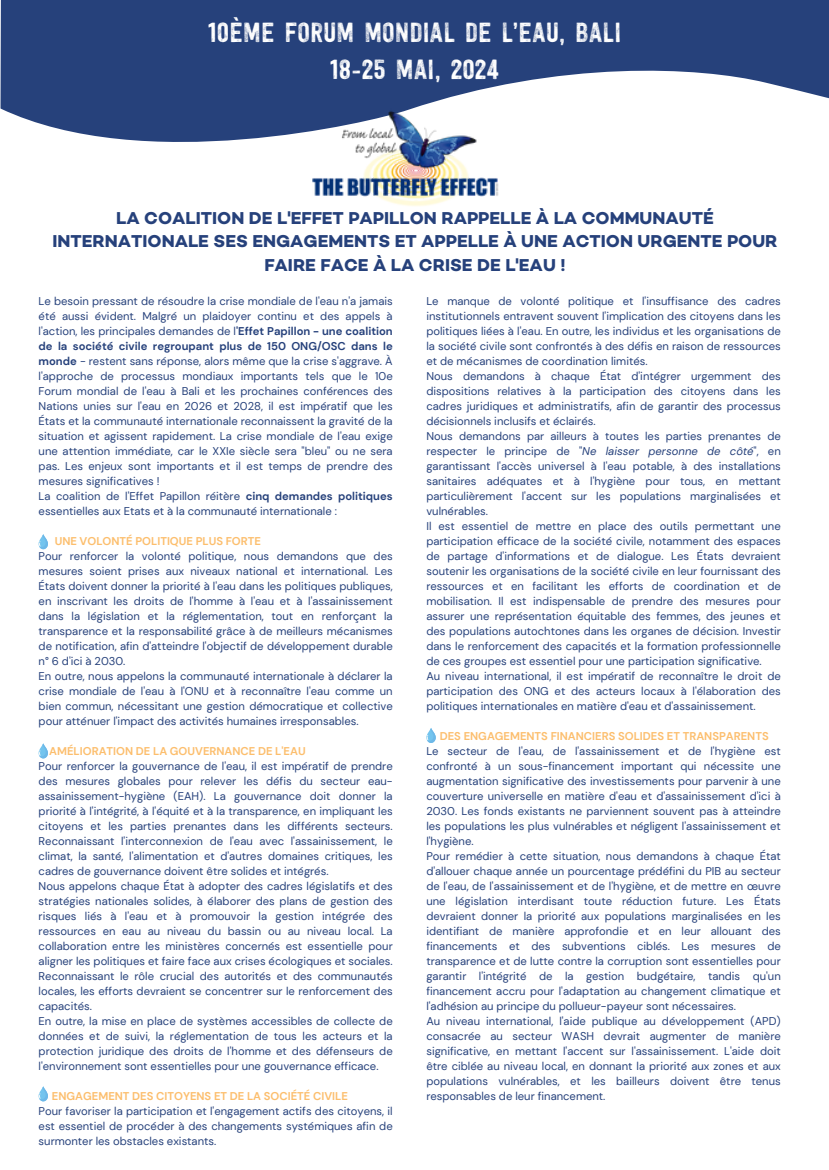
<style>
.page{position:relative;width:829px;height:1170px;background:#fff}
.page>*{position:absolute;margin:0;border:0;box-sizing:border-box;transform-origin:0 0}
.t1{font:27.5px/37.5px "Festivo LC Wood";color:#fff;text-align:center}
.t2{font:700 17.5px/23.2px "Campton";color:#26417b;text-align:center}
.t3{font:11.25px/15px "DM Sans";color:#26417b}
.t4{font:700 11.25px "DM Sans";color:#fcbe6d}
.s1{font-weight:700}
.s2{font-style:italic}
</style>
<div class="page">
<svg style="left:1px;top:0;width:828px;height:142px;fill:#26417b"></svg>
<img style="left:312px;top:106px;width:187px;height:100px">
<svg style="left:39px;top:743px;width:9px;height:15px"></svg>
<svg style="left:39px;top:1086px;width:9px;height:15px"></svg>
<svg style="left:39px;top:534px;width:9px;height:15px"></svg>
<svg style="left:426px;top:728px;width:10px;height:15px"></svg>
<p class="t1" style="left:208px;top:16px;width:415px">10ÈME FORUM MONDIAL DE L’EAU, BALI<br>18-25 MAI, 2024</p>
<h1 class="t2" style="left:52px;top:208px;width:726px">LA COALITION DE L'EFFET PAPILLON RAPPELLE À LA COMMUNAUTÉ<br>INTERNATIONALE SES ENGAGEMENTS ET APPELLE À UNE ACTION URGENTE POUR<br>FAIRE FACE À LA CRISE DE L'EAU !</h1>
<p class="t3" style="left:39px;top:293px;width:356px">Le besoin pressant de résoudre la crise mondiale de l'eau n'a jamais été aussi évident. Malgré un plaidoyer continu et des appels à l'action, les principales demandes de l<span class="s1">'Effet Papillon - une coalition de la société civile regroupant plus de 150 ONG/OSC dans le monde</span> - restent sans réponse, alors même que la crise s'aggrave. À l'approche de processus mondiaux importants tels que le 10e Forum mondial de l'eau à Bali et les prochaines conférences des Nations unies sur l'eau en 2026 et 2028, il est impératif que les États et la communauté internationale reconnaissent la gravité de la situation et agissent rapidement. La crise mondiale de l'eau exige une attention immédiate, car le XXIe siècle sera "bleu" ou ne sera pas. Les enjeux sont importants et il est temps de prendre des mesures significatives !<br>La coalition de l'Effet Papillon réitère <span class="s1">cinq demandes politiques </span>essentielles aux Etats et à la communauté internationale :</p>
<p class="t4" style="left:55px;top:534px;width:208px">UNE VOLONTÉ POLITIQUE PLUS FORTE</p>
<p class="t3" style="left:39px;top:548px;width:356px">Pour renforcer la volonté politique, nous demandons que des mesures soient prises aux niveaux national et international. Les États doivent donner la priorité à l'eau dans les politiques publiques, en inscrivant les droits de l'homme à l'eau et à l'assainissement dans la législation et la réglementation, tout en renforçant la transparence et la responsabilité grâce à de meilleurs mécanismes de notification, afin d'atteindre l'objectif de développement durable n° 6 d'ici à 2030.<br>En outre, nous appelons la communauté internationale à déclarer la crise mondiale de l'eau à l'ONU et à reconnaître l'eau comme un bien commun, nécessitant une gestion démocratique et collective pour atténuer l'impact des activités humaines irresponsables.</p>
<p class="t4" style="left:49px;top:744px;width:258px">AMÉLIORATION DE LA GOUVERNANCE DE L'EAU</p>
<p class="t3" style="left:39px;top:758px;width:356px">Pour renforcer la gouvernance de l'eau, il est impératif de prendre des mesures globales pour relever les défis du secteur eau&shy;assainissement-hygiène (EAH). La gouvernance doit donner la priorité à l'intégrité, à l'équité et à la transparence, en impliquant les citoyens et les parties prenantes dans les différents secteurs.<br>Reconnaissant l'interconnexion de l'eau avec l'assainissement, le climat, la santé, l'alimentation et d'autres domaines critiques, les cadres de gouvernance doivent être solides et intégrés.<br>Nous appelons chaque État à adopter des cadres législatifs et des stratégies nationales solides, à élaborer des plans de gestion des risques liés à l'eau et à promouvoir la gestion intégrée des ressources en eau au niveau du bassin ou au niveau local. La collaboration entre les ministères concernés est essentielle pour aligner les politiques et faire face aux crises écologiques et sociales.<br>Reconnaissant le rôle crucial des autorités et des communautés locales, les efforts devraient se concentrer sur le renforcement des capacités.<br>En outre, la mise en place de systèmes accessibles de collecte de données et de suivi, la réglementation de tous les acteurs et la protection juridique des droits de l'homme et des défenseurs de l'environnement sont essentielles pour une gouvernance efficace.</p>
<p class="t4" style="left:52px;top:1089px;width:297px">ENGAGEMENT DES CITOYENS ET DE LA SOCIÉTÉ CIVILE</p>
<p class="t3" style="left:39px;top:1103px;width:356px;text-align:justify">Pour favoriser la participation et l'engagement actifs des citoyens, il est essentiel de procéder à des changements systémiques afin de surmonter les obstacles existants.</p>
<p class="t3" style="left:426px;top:293px;width:356px">Le manque de volonté politique et l'insuffisance des cadres institutionnels entravent souvent l'implication des citoyens dans les politiques liées à l'eau. En outre, les individus et les organisations de la société civile sont confrontés à des défis en raison de ressources et de mécanismes de coordination limités.<br>Nous demandons à chaque État d'intégrer urgemment des dispositions relatives à la participation des citoyens dans les cadres juridiques et administratifs, afin de garantir des processus décisionnels inclusifs et éclairés.<br>Nous demandons par ailleurs à toutes les parties prenantes de respecter le principe de "<span class="s2">Ne laisser personne de côté</span>", en garantissant l'accès universel à l'eau potable, à des installations sanitaires adéquates et à l'hygiène pour tous, en mettant particulièrement l'accent sur les populations marginalisées et vulnérables.<br>Il est essentiel de mettre en place des outils permettant une participation efficace de la société civile, notamment des espaces de partage d'informations et de dialogue. Les États devraient soutenir les organisations de la société civile en leur fournissant des ressources et en facilitant les efforts de coordination et de mobilisation. Il est indispensable de prendre des mesures pour assurer une représentation équitable des femmes, des jeunes et des populations autochtones dans les organes de décision. Investir dans le renforcement des capacités et la formation professionnelle de ces groupes est essentiel pour une participation significative.<br>Au niveau international, il est impératif de reconnaître le droit de participation des ONG et des acteurs locaux à l'élaboration des politiques internationales en matière d'eau et d'assainissement.</p>
<p class="t4" style="left:440px;top:729px;width:330px">DES ENGAGEMENTS FINANCIERS SOLIDES ET TRANSPARENTS</p>
<p class="t3" style="left:426px;top:743px;width:356px">Le secteur de l'eau, de l'assainissement et de l'hygiène est confronté à un sous-financement important qui nécessite une augmentation significative des investissements pour parvenir à une couverture universelle en matière d'eau et d'assainissement d'ici à 2030. Les fonds existants ne parviennent souvent pas à atteindre les populations les plus vulnérables et négligent l'assainissement et l'hygiène.<br>Pour remédier à cette situation, nous demandons à chaque État d'allouer chaque année un pourcentage prédéfini du PIB au secteur de l'eau, de l'assainissement et de l'hygiène, et de mettre en œuvre une législation interdisant toute réduction future. Les États devraient donner la priorité aux populations marginalisées en les identifiant de manière approfondie et en leur allouant des financements et des subventions ciblés. Les mesures de transparence et de lutte contre la corruption sont essentielles pour garantir l'intégrité de la gestion budgétaire, tandis qu'un financement accru pour l'adaptation au changement climatique et l'adhésion au principe du pollueur-payeur sont nécessaires.<br>Au niveau international, l'aide publique au développement (APD) consacrée au secteur WASH devrait augmenter de manière significative, en mettant l'accent sur l'assainissement. L'aide doit être ciblée au niveau local, en donnant la priorité aux zones et aux populations vulnérables, et les bailleurs doivent être tenus responsables de leur financement.</p>
</div>
